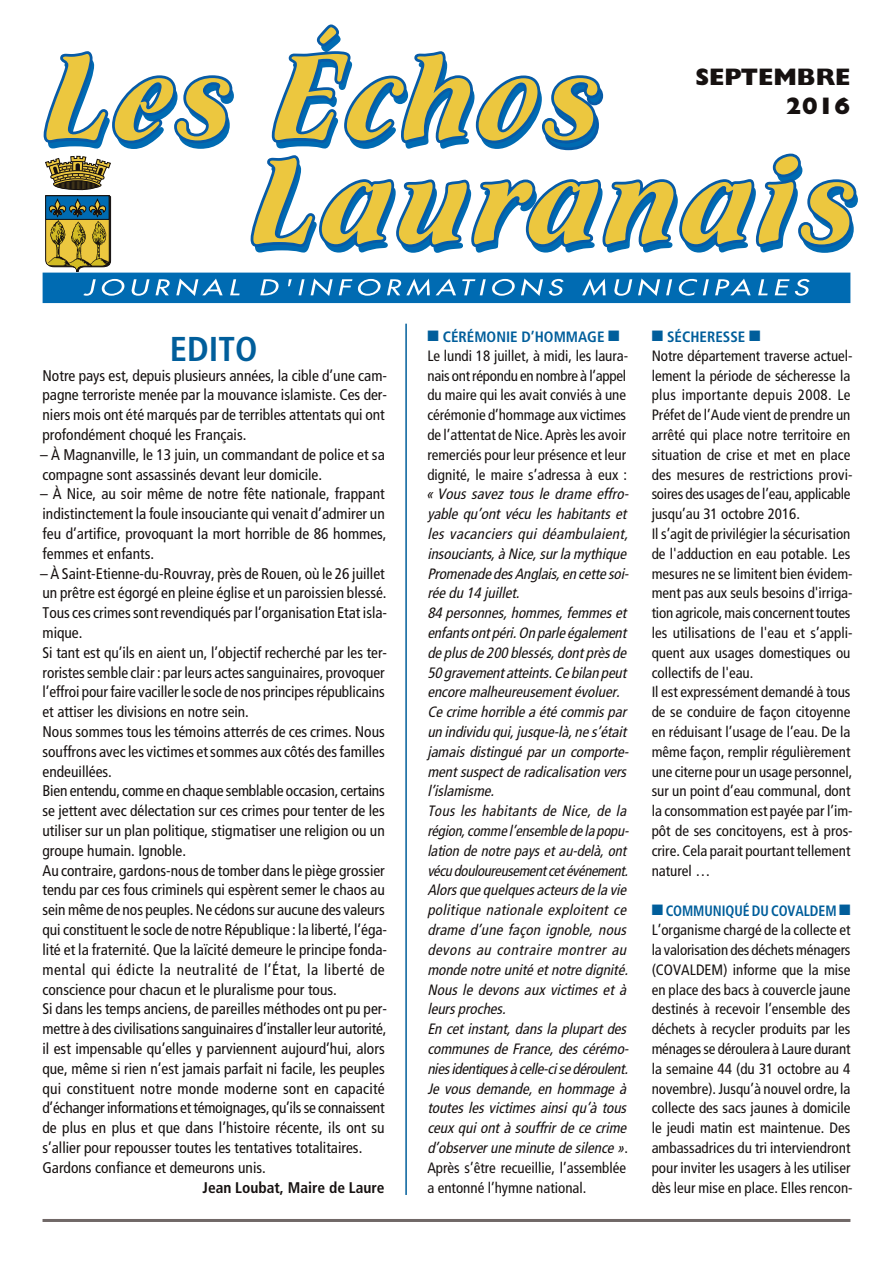
<style>
.page{position:relative;width:893px;height:1263px;background:#fff}
.page>*{position:absolute;margin:0;border:0;box-sizing:border-box;transform-origin:0 0}
.t1{font:700 condensed 34.5px "Frutiger LT Std";color:#015e9b}
.t2{font:800 24px/28.8px "Gill Sans MT Pro";color:#161110;text-align:right}
.t3{font:condensed 15.45px/19.8px "Frutiger LT Std";color:#161110}
.t4{font:700 condensed 15.45px "Frutiger LT Std";color:#161110}
.t5{font:condensed 15px/19.8px "Frutiger LT Std";color:#161110}
.t6{font:italic condensed 15px/19.8px "Frutiger LT Std";color:#161110}
.s1{color:#015e9b}
.s2{font-weight:700;color:#015e9b}
.s3{font-style:normal}
</style>
<div class="page">
<svg style="left:43px;top:51px;width:191px;height:98px"></svg>
<svg style="left:250px;top:24px;width:608px;height:229px"></svg>
<div style="left:44px;top:274px;width:805px;height:28px;background:#006bb2"></div>
<div style="left:43px;top:273px;width:807px;height:30px;border:3px solid #006bb2"></div>
<svg style="left:83px;top:279px;width:42px;height:17px"></svg>
<svg style="left:131px;top:279px;width:19px;height:17px"></svg>
<svg style="left:156px;top:279px;width:14px;height:16px"></svg>
<svg style="left:176px;top:278px;width:47px;height:18px"></svg>
<svg style="left:230px;top:279px;width:10px;height:16px"></svg>
<svg style="left:260px;top:279px;width:19px;height:16px"></svg>
<svg style="left:288px;top:279px;width:4px;height:7px"></svg>
<svg style="left:298px;top:279px;width:7px;height:16px"></svg>
<svg style="left:311px;top:278px;width:22px;height:18px"></svg>
<svg style="left:339px;top:279px;width:42px;height:17px"></svg>
<svg style="left:387px;top:279px;width:43px;height:17px"></svg>
<svg style="left:436px;top:279px;width:20px;height:16px"></svg>
<svg style="left:462px;top:278px;width:81px;height:18px"></svg>
<svg style="left:549px;top:279px;width:15px;height:17px"></svg>
<svg style="left:582px;top:279px;width:24px;height:17px"></svg>
<svg style="left:614px;top:279px;width:18px;height:17px"></svg>
<svg style="left:638px;top:278px;width:22px;height:18px"></svg>
<svg style="left:666px;top:279px;width:6px;height:16px"></svg>
<svg style="left:678px;top:279px;width:19px;height:17px"></svg>
<svg style="left:703px;top:279px;width:6px;height:16px"></svg>
<svg style="left:715px;top:279px;width:36px;height:16px"></svg>
<svg style="left:758px;top:279px;width:10px;height:16px"></svg>
<svg style="left:775px;top:279px;width:35px;height:17px"></svg>
<img style="left:111px;top:218px;width:1px;height:43px">
<svg style="left:45px;top:156px;width:66px;height:116px"></svg>
<hr style="left:43px;top:1219px;width:807px;height:3px;background:#706867">
<hr style="left:405px;top:324px;width:2px;height:871px;background:#015e9b">
<h2 class="t2" style="left:695px;top:65px;width:157px">SEPTEMBRE<br>2016</h2>
<h1 class="t1" style="left:170px;top:335px;width:89px">EDITO</h1>
<p class="t3" style="left:43px;top:367px;width:346px">Notre pays est, depuis plusieurs années, la cible d’une cam&shy;pagne terroriste menée par la mouvance islamiste. Ces der&shy;niers mois ont été marqués par de terribles attentats qui ont profondément choqué les Français.</p>
<p class="t3" style="left:40px;top:446px;width:346px">– À Magnanville, le 13 juin, un commandant de police et sa compagne sont assassinés devant leur domicile.</p>
<p class="t3" style="left:40px;top:485px;width:348px">– À Nice, au soir même de notre fête nationale, frappant indistinctement la foule insouciante qui venait d’admirer un feu d’artifice, provoquant la mort horrible de 86 hommes, femmes et enfants.</p>
<p class="t3" style="left:40px;top:565px;width:348px">– À Saint-Etienne-du-Rouvray, près de Rouen, où le 26 juillet un prêtre est égorgé en pleine église et un paroissien blessé.<br>Tous ces crimes sont revendiqués par l’organisation Etat isla&shy;mique.<br>Si tant est qu’ils en aient un, l’objectif recherché par les ter&shy;roristes semble clair : par leurs actes sanguinaires, provoquer l’effroi pour faire vaciller le socle de nos principes républicains et attiser les divisions en notre sein.<br>Nous sommes tous les témoins atterrés de ces crimes. Nous souffrons avec les victimes et sommes aux côtés des familles endeuillées.<br>Bien entendu, comme en chaque semblable occasion, certains se jettent avec délectation sur ces crimes pour tenter de les utiliser sur un plan politique, stigmatiser une religion ou un groupe humain. Ignoble.<br>Au contraire, gardons-nous de tomber dans le piège grossier tendu par ces fous criminels qui espèrent semer le chaos au sein même de nos peuples. Ne cédons sur aucune des valeurs qui constituent le socle de notre République : la liberté, l’éga&shy;lité et la fraternité. Que la laïcité demeure le principe fonda&shy;mental qui édicte la neutralité de l’État, la liberté de conscience pour chacun et le pluralisme pour tous.<br>Si dans les temps anciens, de pareilles méthodes ont pu per&shy;mettre à des civilisations sanguinaires d’installer leur autorité, il est impensable qu’elles y parviennent aujourd’hui, alors que, même si rien n’est jamais parfait ni facile, les peuples qui constituent notre monde moderne sont en capacité d’échanger informations et témoignages, qu’ils se connaissent de plus en plus et que dans l’histoire récente, ils ont su s’allier pour repousser toutes les tentatives totalitaires.<br>Gardons confiance et demeurons unis.</p>
<p class="t4" style="left:203px;top:1181px;width:184px">JEAN LOUBAT, MAIRE DE LAURE</p>
<p class="t5" style="left:427px;top:328px;width:202px"><span class="s1">■</span> <span class="s2">CÉRÉMONIE D’HOMMAGE</span> <span class="s1">■ </span>Le lundi 18 juillet, à midi, les laura&shy;nais ont répondu en nombre à l’appel du maire qui les avait conviés à une cérémonie d’hommage aux victimes de l’attentat de Nice. Après les avoir remerciés pour leur présence et leur dignité, le maire s’adressa à eux :</p>
<p class="t6" style="left:426px;top:485px;width:207px">« Vous savez tous le drame effro&shy;yable qu’ont vécu les habitants et les vacanciers qui déambulaient, insouciants, à Nice, sur la mythique<br>Promenade des Anglais, en cette soi&shy;rée du 14 juillet.<br>84 personnes, hommes, femmes et enfants ont péri. On parle également de plus de 200 blessés, dont près de<br>50 gravement atteints. Ce bilan peut encore malheureusement évoluer.<br>Ce crime horrible a été commis par un individu qui, jusque-là, ne s’était jamais distingué par un comporte&shy;ment suspect de radicalisation vers l’islamisme.<br>Tous les habitants de Nice, de la région, comme l’ensemble de la popu&shy;lation de notre pays et au-delà, ont vécu douloureusement cet événement.<br>Alors que quelques acteurs de la vie politique nationale exploitent ce drame d’une façon ignoble, nous devons au contraire montrer au monde notre unité et notre dignité.<br>Nous le devons aux victimes et à leurs proches.<br>En cet instant, dans la plupart des communes de France, des cérémo&shy;nies identiques à celle-ci se déroulent.<br>Je vous demande, en hommage à toutes les victimes ainsi qu’à tous ceux qui ont à souffrir de ce crime d’observer une minute de silence »<span class="s3">.<br>Après s’être recueillie, l’assemblée a entonné l’hymne national.</span></p>
<p class="t5" style="left:652px;top:328px;width:203px"><span class="s1">■</span> <span class="s2">SÉCHERESSE</span> <span class="s1">■<br></span>Notre département traverse actuel&shy;lement la période de sécheresse la plus importante depuis 2008. Le Préfet de l’Aude vient de prendre un arrêté qui place notre territoire en situation de crise et met en place des mesures de restrictions provi&shy;soires des usages de l’eau, applicable jusqu’au 31 octobre 2016.<br>Il s’agit de privilégier la sécurisation de l'adduction en eau potable. Les mesures ne se limitent bien évidem&shy;ment pas aux seuls besoins d'irriga&shy;tion agricole, mais concernent toutes les utilisations de l'eau et s’appli&shy;quent aux usages domestiques ou collectifs de l'eau.<br>Il est expressément demandé à tous de se conduire de façon citoyenne en réduisant l’usage de l’eau. De la même façon, remplir régulièrement une citerne pour un usage personnel, sur un point d’eau communal, dont la consommation est payée par l’im&shy;pôt de ses concitoyens, est à pros&shy;crire. Cela parait pourtant tellement naturel …</p>
<p class="t5" style="left:652px;top:902px;width:202px"><span class="s1">■</span> <span class="s2">COMMUNIQUÉ DU COVALDEM</span> <span class="s1">■ </span>L’organisme chargé de la collecte et la valorisation des déchets ménagers (COVALDEM) informe que la mise en place des bacs à couvercle jaune destinés à recevoir l’ensemble des déchets à recycler produits par les ménages se déroulera à Laure durant la semaine 44 (du 31 octobre au 4 novembre). Jusqu’à nouvel ordre, la collecte des sacs jaunes à domicile le jeudi matin est maintenue. Des ambassadrices du tri interviendront pour inviter les usagers à les utiliser dès leur mise en place. Elles rencon-</p>
</div>
